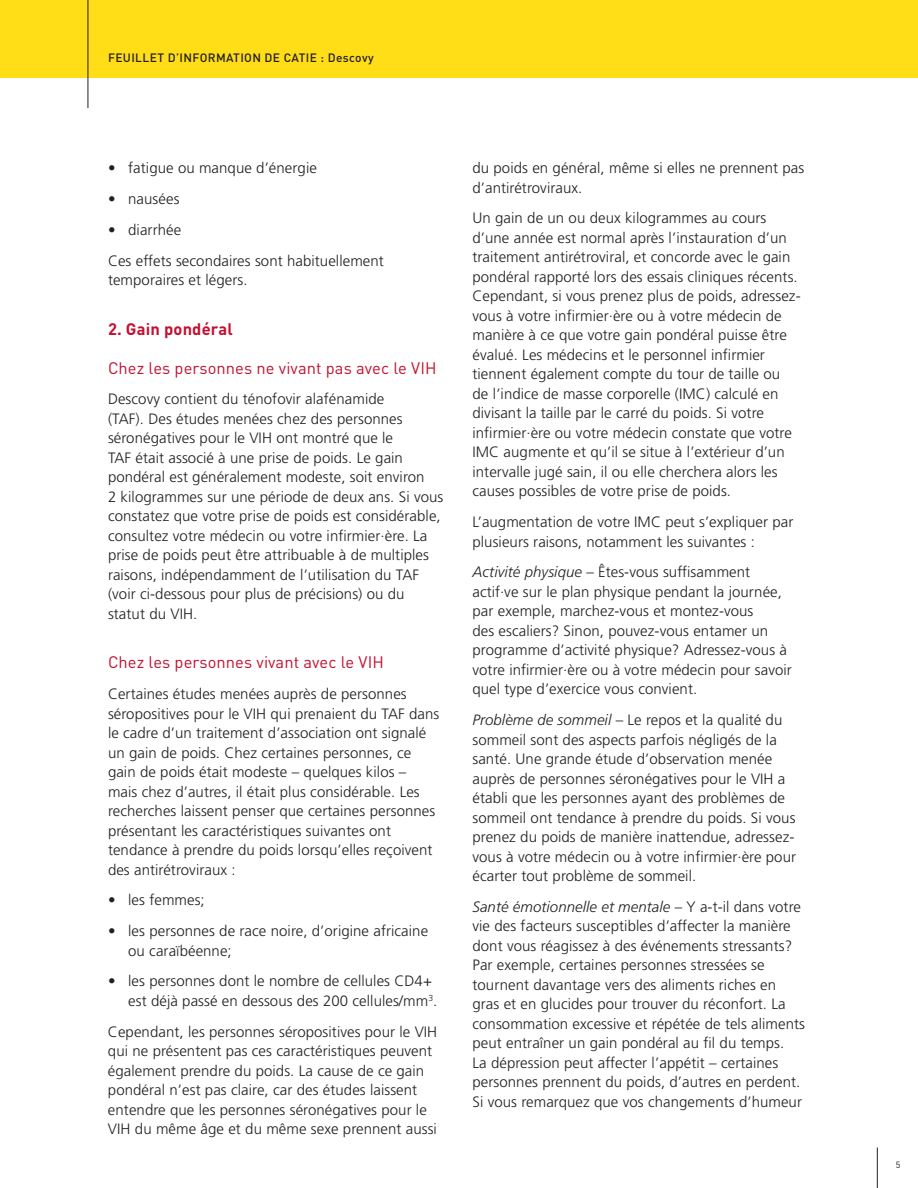
<style>
.page{position:relative;width:918px;height:1188px;background:#fff}
.page>*{position:absolute;margin:0;border:0;box-sizing:border-box;transform-origin:0 0}
.t1{font:16.5px "DINOT";letter-spacing:.005em;color:#c3102f}
.t2{font:700 16.5px "DINOT";letter-spacing:.01em;color:#c3102f}
.t3{font:300 15px/19.5px "Frutiger LT Pro";letter-spacing:.005em;color:#231f20}
.t4{font:500 12px "DINOT";letter-spacing:.03em;color:#231f20}
.t5{font:9px "DINOT";color:#231f20}
.s1{font-style:italic}
</style>
<div class="page">
<hr style="left:877px;top:1148px;width:1px;height:40px;background:#231f20">
<div style="left:0;top:0;width:918px;height:78px;background:#ffdd17"></div>
<hr style="left:88px;top:0;width:1px;height:108px;background:#231f20">
<p class="t4" style="left:108px;top:50px;width:267px">FEUILLET D’INFORMATION DE CATIE : Descovy</p>
<p class="t3" style="left:108px;top:158px;width:210px">• fatigue ou manque d’énergie</p>
<p class="t3" style="left:108px;top:189px;width:73px">• nausées</p>
<p class="t3" style="left:108px;top:214px;width:277px;line-height:30.8px">• diarrhée<br>Ces effets secondaires sont habituellement</p>
<p class="t3" style="left:108px;top:270px;width:141px">temporaires et légers.</p>
<p class="t2" style="left:108px;top:316px;width:126px">2. Gain pondéral</p>
<p class="t1" style="left:108px;top:355px;width:330px">Chez les personnes ne vivant pas avec le VIH</p>
<p class="t3" style="left:108px;top:389px;width:337px">Descovy contient du ténofovir alafénamide<br>(TAF). Des études menées chez des personnes séronégatives pour le VIH ont montré que le<br>TAF était associé à une prise de poids. Le gain pondéral est généralement modeste, soit environ<br>2 kilogrammes sur une période de deux ans. Si vous constatez que votre prise de poids est considérable, consultez votre médecin ou votre infirmier·ère. La prise de poids peut être attribuable à de multiples raisons, indépendamment de l’utilisation du TAF (voir ci-dessous pour plus de précisions) ou du statut du VIH.</p>
<p class="t1" style="left:108px;top:650px;width:277px">Chez les personnes vivant avec le VIH</p>
<p class="t3" style="left:108px;top:684px;width:333px">Certaines études menées auprès de personnes séropositives pour le VIH qui prenaient du TAF dans le cadre d’un traitement d’association ont signalé un gain de poids. Chez certaines personnes, ce gain de poids était modeste – quelques kilos – mais chez d’autres, il était plus considérable. Les recherches laissent penser que certaines personnes présentant les caractéristiques suivantes ont tendance à prendre du poids lorsqu’elles reçoivent des antirétroviraux :</p>
<p class="t3" style="left:108px;top:890px;width:98px">• les femmes;</p>
<p class="t3" style="left:128px;top:921px;width:301px;text-indent:-20px">• les personnes de race noire, d’origine africaine ou caraïbéenne;</p>
<p class="t3" style="left:128px;top:971px;width:311px;text-indent:-20px">• les personnes dont le nombre de cellules CD4+ est déjà passé en dessous des 200 cellules/mm<sup>3</sup>.</p>
<p class="t3" style="left:108px;top:1022px;width:331px">Cependant, les personnes séropositives pour le VIH qui ne présentent pas ces caractéristiques peuvent également prendre du poids. La cause de ce gain pondéral n’est pas claire, car des études laissent entendre que les personnes séronégatives pour le VIH du même âge et du même sexe prennent aussi</p>
<p class="t3" style="left:472px;top:158px;width:333px">du poids en général, même si elles ne prennent pas d’antirétroviraux.</p>
<p class="t3" style="left:472px;top:209px;width:330px">Un gain de un ou deux kilogrammes au cours d’une année est normal après l’instauration d’un traitement antirétroviral, et concorde avec le gain pondéral rapporté lors des essais cliniques récents.<br>Cependant, si vous prenez plus de poids, adressez&shy;vous à votre infirmier·ère ou à votre médecin de manière à ce que votre gain pondéral puisse être évalué. Les médecins et le personnel infirmier tiennent également compte du tour de taille ou<br>de l’indice de masse corporelle (IMC) calculé en divisant la taille par le carré du poids. Si votre infirmier·ère ou votre médecin constate que votre IMC augmente et qu’il se situe à l’extérieur d’un intervalle jugé sain, il ou elle cherchera alors les causes possibles de votre prise de poids.</p>
<p class="t3" style="left:472px;top:512px;width:322px">L’augmentation de votre IMC peut s’expliquer par plusieurs raisons, notamment les suivantes :</p>
<p class="t3" style="left:472px;top:563px;width:321px"><span class="s1">Activité physique</span> – Êtes-vous suffisamment actif·ve sur le plan physique pendant la journée, par exemple, marchez-vous et montez-vous<br>des escaliers? Sinon, pouvez-vous entamer un programme d’activité physique? Adressez-vous à votre infirmier·ère ou à votre médecin pour savoir quel type d’exercice vous convient.</p>
<p class="t3" style="left:472px;top:710px;width:325px"><span class="s1">Problème de sommeil</span> – Le repos et la qualité du sommeil sont des aspects parfois négligés de la santé. Une grande étude d’observation menée auprès de personnes séronégatives pour le VIH a établi que les personnes ayant des problèmes de sommeil ont tendance à prendre du poids. Si vous prenez du poids de manière inattendue, adressez&shy;vous à votre médecin ou à votre infirmier·ère pour écarter tout problème de sommeil.</p>
<p class="t3" style="left:472px;top:897px;width:334px"><span class="s1">Santé émotionnelle et mentale</span> – Y a-t-il dans votre vie des facteurs susceptibles d’affecter la manière dont vous réagissez à des événements stressants?<br>Par exemple, certaines personnes stressées se tournent davantage vers des aliments riches en gras et en glucides pour trouver du réconfort. La consommation excessive et répétée de tels aliments peut entraîner un gain pondéral au fil du temps.<br>La dépression peut affecter l’appétit – certaines personnes prennent du poids, d’autres en perdent.<br>Si vous remarquez que vos changements d’humeur</p>
<p class="t5" style="left:896px;top:1158px;width:6px">5</p>
</div>
